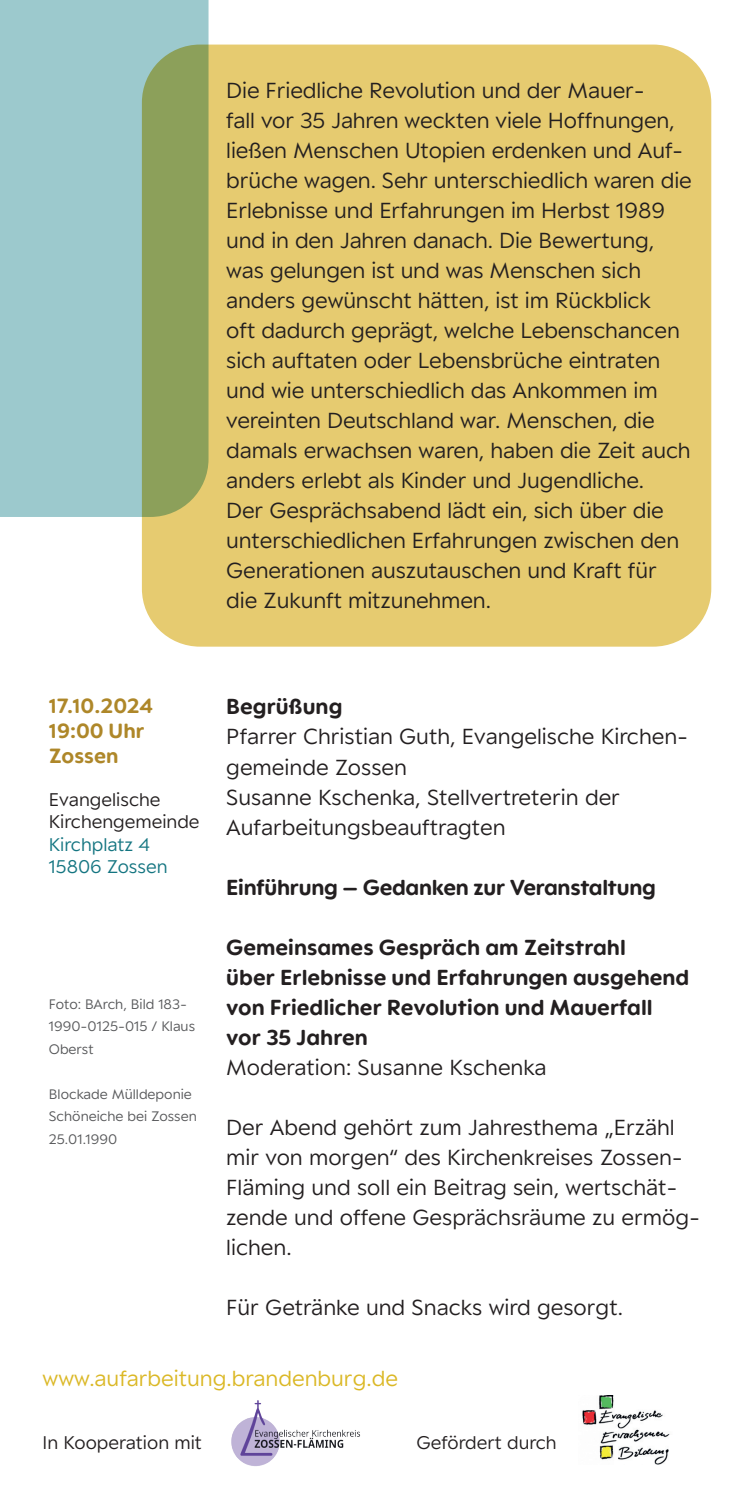
<style>
.page{position:relative;width:745px;height:1489px;background:#fff}
.page>*{position:absolute;margin:0;border:0;box-sizing:border-box;transform-origin:0 0}
.t1{font:300 23.75px/30px "ES Peak";letter-spacing:-.005em;color:#231f20}
.t2{font:700 23.75px/30px "Peak Rounded";color:#231f20}
.t3{font:300 23.75px "ES Peak";color:#dbb826}
.t4{font:700 22.5px/25px "ES Peak Rounded";color:#ae8729}
.t5{font:300 20px/22.5px "ES Peak";color:#231f20}
.t6{font:300 20px/22.5px "ES Peak";color:#147581}
.t7{font:300 15px/22.5px "ES Peak";color:#57585a}
</style>
<div class="page">
<div style="left:142px;top:45px;width:568px;height:601px;background:#e6cb70;border-radius:58px"></div>
<svg style="left:0;top:0;width:208px;height:517px;fill:#9cc9cd"></svg>
<img style="left:231px;top:1400px;width:130px;height:66px">
<img style="left:582px;top:1395px;width:88px;height:69px">
<p class="t1" style="left:226px;top:74px;width:467px">Die Friedliche Revolution und der Mauer-<br>fall vor 35 Jahren weckten viele Hoffnungen, ließen Menschen Utopien erdenken und Auf&shy;brüche wagen. Sehr unterschiedlich waren die Erlebnisse und Erfahrungen im Herbst 1989 und in den Jahren danach. Die Bewertung, was gelungen ist und was Menschen sich anders gewünscht hätten, ist im Rückblick<br>oft dadurch geprägt, welche Lebenschancen sich auftaten oder Lebensbrüche eintraten und wie unterschiedlich das Ankommen im vereinten Deutschland war. Menschen, die damals erwachsen waren, haben die Zeit auch anders erlebt als Kinder und Jugendliche.<br>Der Gesprächsabend lädt ein, sich über die unterschiedlichen Erfahrungen zwischen den Generationen auszutauschen und Kraft für die Zukunft mitzunehmen.</p>
<p class="t4" style="left:49px;top:692px;width:105px">17.10.2024<br>19:00 Uhr<br>Zossen</p>
<p class="t5" style="left:49px;top:787px;width:152px">Evangelische<br>Kirchengemeinde</p>
<p class="t6" style="left:49px;top:832px;width:120px">Kirchplatz 4<br>15806 Zossen</p>
<p class="t7" style="left:49px;top:991px;width:148px">Foto: BArch, Bild 183-<br>1990-0125-015 / Klaus<br>Oberst</p>
<p class="t7" style="left:49px;top:1081px;width:149px">Blockade Mülldeponie<br>Schöneiche bei Zossen<br>25.01.1990</p>
<p class="t2" style="left:226px;top:690px;width:118px">Begrüßung</p>
<p class="t1" style="left:226px;top:720px;width:463px">Pfarrer Christian Guth, Evangelische Kirchen&shy;gemeinde Zossen<br>Susanne Kschenka, Stellvertreterin der Aufarbeitungsbeauftragten</p>
<p class="t2" style="left:226px;top:870px;width:431px">Einführung – Gedanken zur Veranstaltung</p>
<p class="t2" style="left:226px;top:930px;width:464px">Gemeinsames Gespräch am Zeitstrahl<br>über Erlebnisse und Erfahrungen ausgehend von Friedlicher Revolution und Mauerfall vor 35 Jahren</p>
<p class="t1" style="left:226px;top:1050px;width:321px">Moderation: Susanne Kschenka</p>
<p class="t1" style="left:226px;top:1110px;width:475px">Der Abend gehört zum Jahresthema „Erzähl mir von morgen“ des Kirchenkreises Zossen-Fläming und soll ein Beitrag sein, wertschät&shy;zende und offene Gesprächsräume zu ermög&shy;lichen.</p>
<p class="t1" style="left:226px;top:1290px;width:398px">Für Getränke und Snacks wird gesorgt.</p>
<p class="t3" style="left:43px;top:1359px;width:356px">www.aufarbeitung.brandenburg.de</p>
<p class="t5" style="left:43px;top:1430px;width:161px">In Kooperation mit</p>
<p class="t5" style="left:416px;top:1430px;width:142px">Gefördert durch</p>
</div>
